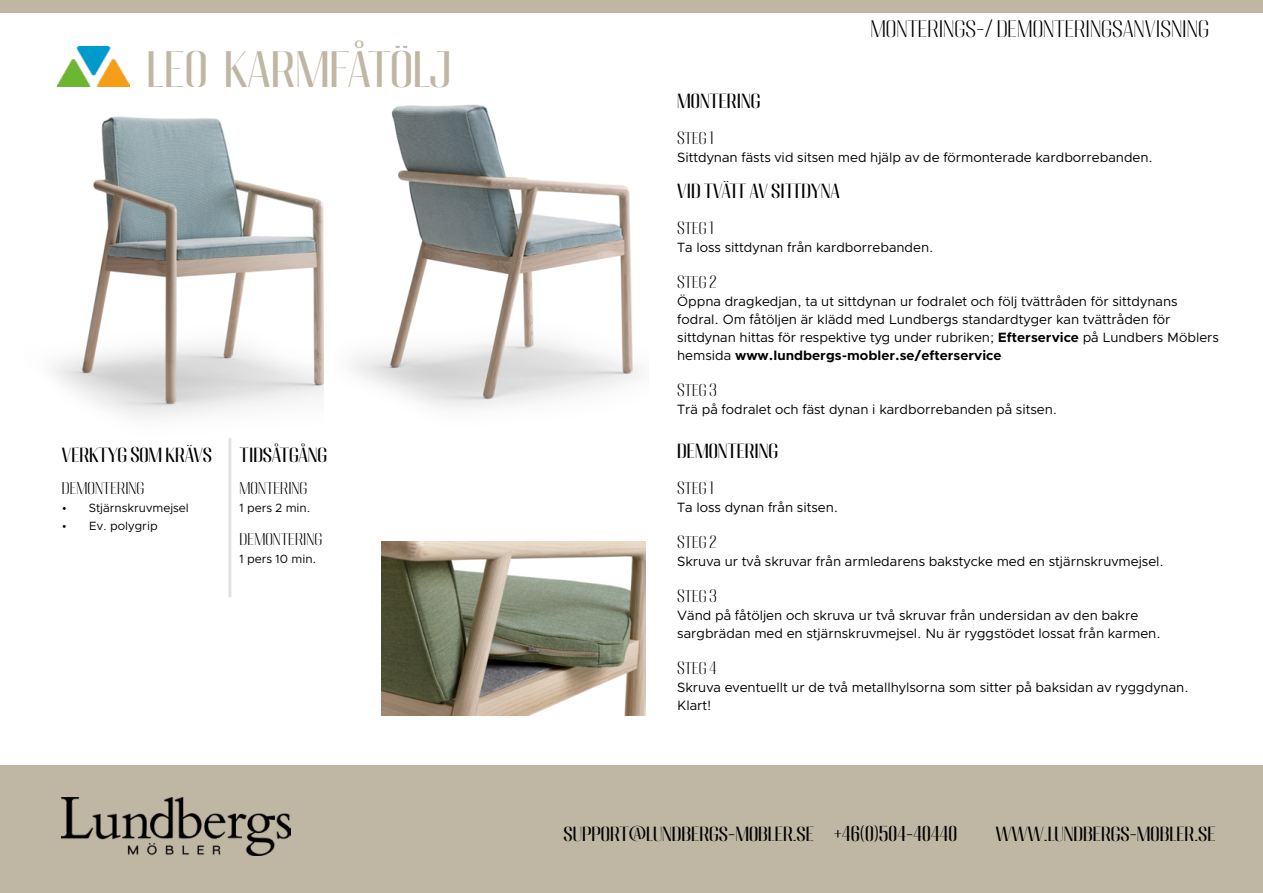
<style>
.page{position:relative;width:1263px;height:893px;background:#fff}
.page>*{position:absolute;margin:0;border:0;box-sizing:border-box;transform-origin:0 0}
.t1{font:45px "Migha";color:#bfb7a3}
.t2{font:300 21px "Migha";color:#000}
.t3{font:18px "Migha";color:#000}
.t4{font:300 15px "Migha";color:#000}
.t5{font:300 15px "Migha";letter-spacing:-.02em;color:#020203}
.t6{font:13.5px/18px "Clarity City";color:#020203}
.t7{font:13.5px/18px "Clarity City";color:#000}
.t8{font:12px "Clarity City";color:#020203}
.s1{font-weight:700}
</style>
<div class="page">
<div style="left:0;top:765px;width:1263px;height:128px;background:#bfb7a3"></div>
<div style="left:0;top:0;width:1263px;height:13px;background:#bfb7a3"></div>
<img style="left:62px;top:797px;width:228px;height:58px">
<img style="left:58px;top:47px;width:72px;height:40px">
<hr style="left:228px;top:438px;width:3px;height:159px;background:#000">
<img style="left:53px;top:116px;width:271px;height:302px">
<img style="left:381px;top:541px;width:264px;height:174px">
<img style="left:352px;top:104px;width:289px;height:304px">
<h1 class="t1" style="left:146px;top:38px;width:306px">LEO KARMFÅTÖLJ</h1>
<h3 class="t3" style="left:62px;top:442px;width:152px">VERKTYG SOM KRÄVS</h3>
<p class="t4" style="left:62px;top:478px;width:84px">DEMONTERING</p>
<p class="t8" style="left:62px;top:500px;width:129px">• Stjärnskruvmejsel</p>
<p class="t8" style="left:62px;top:518px;width:97px">• Ev. polygrip</p>
<h3 class="t3" style="left:240px;top:442px;width:89px">TIDSÅTGÅNG</h3>
<p class="t4" style="left:240px;top:478px;width:69px">MONTERING</p>
<p class="t8" style="left:240px;top:500px;width:73px">1 pers 2 min.</p>
<p class="t4" style="left:240px;top:528px;width:84px">DEMONTERING</p>
<p class="t8" style="left:240px;top:551px;width:78px">1 pers 10 min.</p>
<h2 class="t2" style="left:870px;top:14px;width:340px">MONTERINGS-/ DEMONTERINGSANVISNING</h2>
<h3 class="t3" style="left:677px;top:89px;width:85px">MONTERING</h3>
<p class="t4" style="left:677px;top:128px;width:38px">STEG 1</p>
<p class="t7" style="left:677px;top:149px;width:477px">Sittdynan fästs vid sitsen med hjälp av de förmonterade kardborrebanden.</p>
<h3 class="t3" style="left:677px;top:179px;width:164px">VID TVÄTT AV SITTDYNA</h3>
<p class="t5" style="left:677px;top:218px;width:38px">STEG 1</p>
<p class="t6" style="left:677px;top:239px;width:258px">Ta loss sittdynan från kardborrebanden.</p>
<p class="t5" style="left:677px;top:272px;width:41px">STEG 2</p>
<p class="t7" style="left:677px;top:293px;width:543px">Öppna dragkedjan, ta ut sittdynan ur fodralet och följ tvättråden för sittdynans fodral. Om fåtöljen är klädd med Lundbergs standardtyger kan tvättråden för sittdynan hittas för respektive tyg under rubriken; <span class="s1">Efterservice</span> på Lundbers Möblers hemsida <span class="s1">www.lundbergs-mobler.se/efterservice</span></p>
<p class="t5" style="left:677px;top:380px;width:41px">STEG 3</p>
<p class="t6" style="left:677px;top:401px;width:381px">Trä på fodralet och fäst dynan i kardborrebanden på sitsen.</p>
<h3 class="t3" style="left:677px;top:438px;width:103px">DEMONTERING</h3>
<p class="t5" style="left:677px;top:478px;width:38px">STEG 1</p>
<p class="t6" style="left:677px;top:498px;width:163px">Ta loss dynan från sitsen.</p>
<p class="t5" style="left:677px;top:532px;width:41px">STEG 2</p>
<p class="t6" style="left:677px;top:552px;width:488px">Skruva ur två skruvar från armledarens bakstycke med en stjärnskruvmejsel.</p>
<p class="t5" style="left:677px;top:586px;width:41px">STEG 3</p>
<p class="t6" style="left:677px;top:606px;width:485px">Vänd på fåtöljen och skruva ur två skruvar från undersidan av den bakre sargbrädan med en stjärnskruvmejsel. Nu är ryggstödet lossat från karmen.</p>
<p class="t5" style="left:677px;top:658px;width:41px">STEG 4</p>
<p class="t6" style="left:677px;top:678px;width:513px">Skruva eventuellt ur de två metallhylsorna som sitter på baksidan av ryggdynan.<br>Klart!</p>
<h3 class="t3" style="left:564px;top:822px;width:395px">SUPPORT@LUNDBERGS-MOBLER.SE +46(0)504-40440</h3>
<h3 class="t3" style="left:996px;top:822px;width:221px">WWW.LUNDBERGS-MOBLER.SE</h3>
</div>
